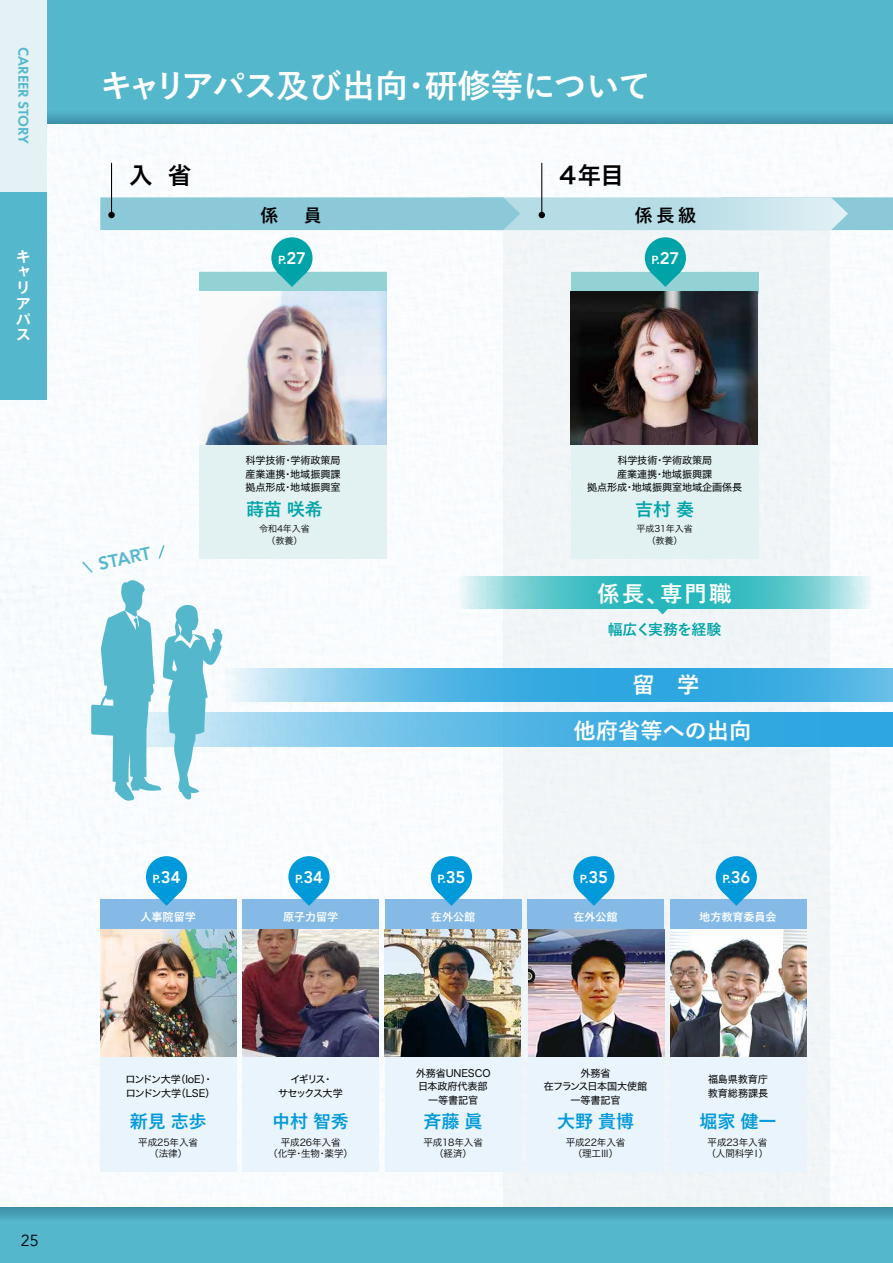
<style>
.page{position:relative;width:893px;height:1263px;background:#fff}
.page>*{position:absolute;margin:0;border:0;box-sizing:border-box;transform-origin:0 0}
.t1{font:700 33px "Yu Go";letter-spacing:-.025em;color:#fff}
.t2{font:23.4px "Hira Kaku Std W6";color:#000}
.t3{font:700 22.35px/45.5px "Yu Go";color:#fff;text-align:center}
.t4{font:700 18px "Yu Go";letter-spacing:-.01em;color:#0099d9}
.t5{font:700 18px "Yu Go";color:#00a3a8}
.t6{font:700 18px "Yu Go";color:#000}
.t7{font:800 18px "Avenir";color:#55b7cc}
.t8{font:15.9px "Avenir";color:#000}
.t9{font:600 14.85px "Futura PT";color:#55b7cc}
.t10{font:700 14.85px "Yu Go";letter-spacing:-.04em;color:#00a3a8}
.t11{font:700 14.4px/15.8px "Gothic MB101 Pro De";color:#fff}
.t12{font:800 11.7px "Avenir";color:#fff}
.t13{font:700 11.1px "Yu Go";letter-spacing:-.01em;color:#fff}
.t14{font:10.05px/13.8px "Hira Kaku Std W4";letter-spacing:-.01em;color:#000;text-align:center}
.t15{font:10.05px/13.8px "Hira Kaku Std W4";letter-spacing:-.06em;color:#000}
.t16{font:10.05px/13.8px "Hira Kaku Std W4";letter-spacing:-.155em;color:#000;text-align:center}
.t17{font:9.6px/11.7px "Hira Kaku Std W3";letter-spacing:-.01em;color:#000;text-align:center}
.t18{font:9px/11.7px "Hira Kaku Std W3";letter-spacing:-.01em;color:#000;text-align:center}
.s1{font-size:16.8px}
</style>
<div class="page">
<img style="left:0;top:124px;width:893px;height:1083px">
<div style="left:0;top:0;width:893px;height:124px;background:#55b7cc"></div>
<div style="left:503px;top:223px;width:326px;height:996px;background:#f7f8f8"></div>
<div style="left:199px;top:272px;width:188px;height:287px;background:#e2f2f3"></div>
<div style="left:100px;top:929px;width:136px;height:242px;background:#eaf4fc"></div>
<div style="left:100px;top:900px;width:136px;height:29px;background:#84bae5"></div>
<div style="left:243px;top:929px;width:136px;height:242px;background:#eaf4fc"></div>
<div style="left:243px;top:900px;width:136px;height:29px;background:#84bae5"></div>
<div style="left:385px;top:929px;width:136px;height:242px;background:#eaf4fc"></div>
<div style="left:385px;top:900px;width:136px;height:29px;background:#84bae5"></div>
<div style="left:528px;top:929px;width:136px;height:242px;background:#eaf4fc"></div>
<div style="left:528px;top:900px;width:136px;height:29px;background:#84bae5"></div>
<div style="left:670px;top:929px;width:136px;height:242px;background:#eaf4fc"></div>
<div style="left:670px;top:900px;width:136px;height:29px;background:#84bae5"></div>
<div style="left:571px;top:272px;width:187px;height:287px;background:#e2f2f3"></div>
<div style="left:199px;top:272px;width:188px;height:22px;background:#93d2d4"></div>
<div style="left:571px;top:272px;width:187px;height:22px;background:#93d2d4"></div>
<svg style="left:47px;top:114px;width:846px;height:10px"></svg>
<hr style="left:891px;top:802px;width:2px;height:34px;background:#f9fcfe">
<svg style="left:456px;top:576px;width:415px;height:33px;background:#62c9ce"></svg>
<svg style="left:657px;top:603px;width:11px;height:11px"></svg>
<svg style="left:151px;top:891px;width:31px;height:15px"></svg>
<div style="left:146px;top:856px;width:41px;height:41px;background:#0099d9;border-radius:50%"></div>
<svg style="left:277px;top:272px;width:30px;height:15px"></svg>
<div style="left:271px;top:237px;width:42px;height:41px;background:#00a3a8;border-radius:50%"></div>
<svg style="left:650px;top:272px;width:30px;height:15px"></svg>
<div style="left:645px;top:237px;width:41px;height:41px;background:#00a3a8;border-radius:50%"></div>
<svg style="left:294px;top:891px;width:30px;height:15px"></svg>
<div style="left:288px;top:856px;width:42px;height:41px;background:#0099d9;border-radius:50%"></div>
<svg style="left:436px;top:891px;width:31px;height:15px"></svg>
<div style="left:431px;top:856px;width:41px;height:41px;background:#0099d9;border-radius:50%"></div>
<svg style="left:579px;top:891px;width:30px;height:15px"></svg>
<div style="left:573px;top:856px;width:41px;height:41px;background:#0099d9;border-radius:50%"></div>
<svg style="left:721px;top:891px;width:30px;height:15px"></svg>
<div style="left:716px;top:856px;width:41px;height:41px;background:#0099d9;border-radius:50%"></div>
<svg style="left:223px;top:668px;width:670px;height:34px;background:#5bb9e6"></svg>
<svg style="left:222px;top:713px;width:671px;height:33px;background:#58b8e5"></svg>
<hr style="left:111px;top:163px;width:1px;height:52px;background:#000">
<hr style="left:541px;top:163px;width:1px;height:52px;background:#000">
<svg style="left:100px;top:197px;width:793px;height:33px;background:#a1d2de"></svg>
<div style="left:0;top:1207px;width:893px;height:56px;background:#55b7cc"></div>
<svg style="left:91px;top:580px;width:131px;height:221px"></svg>
<svg style="left:81px;top:560px;width:13px;height:14px"></svg>
<svg style="left:157px;top:543px;width:9px;height:17px"></svg>
<svg style="left:0;top:1207px;width:893px;height:11px"></svg>
<img style="left:384px;top:929px;width:136px;height:128px">
<img style="left:528px;top:929px;width:136px;height:128px">
<img style="left:670px;top:929px;width:136px;height:128px">
<img style="left:100px;top:929px;width:136px;height:128px">
<img style="left:242px;top:929px;width:136px;height:128px">
<img style="left:199px;top:291px;width:188px;height:153px">
<div style="left:0;top:191px;width:47px;height:209px;background:#55b7cc"></div>
<div style="left:0;top:0;width:47px;height:191px;background:#e4f2f6"></div>
<img style="left:571px;top:291px;width:187px;height:153px">
<h3 class="t9" style="left:33px;top:47px;width:99px;rotate:90deg">CAREER STORY</h3>
<h3 class="t11" style="left:16px;top:246px;width:15px">キャリアパス</h3>
<h3 class="t8" style="left:21px;top:1231px;width:19px">25</h3>
<h1 class="t1" style="left:100px;top:67px;width:552px">キャリアパス及び出向・研修等について</h1>
<h2 class="t2" style="left:129px;top:157px;width:64px">入 省</h2>
<h2 class="t2" style="left:559px;top:157px;width:66px">4年目</h2>
<h3 class="t6" style="left:261px;top:205px;width:63px">係　員</h3>
<h3 class="t6" style="left:635px;top:205px;width:63px">係長級</h3>
<p class="t12" style="left:278px;top:251px;width:29px">P.<span class="s1">27</span></p>
<p class="t12" style="left:651px;top:251px;width:29px">P.<span class="s1">27</span></p>
<h3 class="t7" style="left:96px;top:550px;width:55px;rotate:-11deg">START</h3>
<p class="t14" style="left:245px;top:453px;width:96px;text-align:justify">科学技術・学術政策局産業連携・地域振興課拠点形成・地域振興室</p>
<h3 class="t5" style="left:246px;top:499px;width:78px">蒔苗 咲希</h3>
<p class="t18" style="left:259px;top:523px;width:52px">令和4年入省（教養）</p>
<p class="t12" style="left:153px;top:870px;width:30px">P.<span class="s1">34</span></p>
<p class="t13" style="left:141px;top:910px;width:57px">人事院留学</p>
<p class="t15" style="left:126px;top:1073px;width:91px">ロンドン大学（IoE）・ロンドン大学（LSE）</p>
<h3 class="t4" style="left:130px;top:1111px;width:78px">新見 志歩</h3>
<p class="t17" style="left:138px;top:1136px;width:61px">平成25年入省（法律）</p>
<p class="t12" style="left:295px;top:870px;width:30px">P.<span class="s1">34</span></p>
<p class="t13" style="left:283px;top:910px;width:57px">原子力留学</p>
<p class="t16" style="left:278px;top:1073px;width:66px">イギリス・<br>サセックス大学</p>
<h3 class="t4" style="left:272px;top:1111px;width:78px">中村 智秀</h3>
<p class="t17" style="left:268px;top:1136px;width:86px">平成26年入省<br>（化学・生物・薬学）</p>
<p class="t12" style="left:437px;top:870px;width:29px">P.<span class="s1">35</span></p>
<p class="t13" style="left:431px;top:910px;width:46px">在外公館</p>
<p class="t14" style="left:587px;top:453px;width:157px">科学技術・学術政策局<br>産業連携・地域振興課<br>拠点形成・地域振興室地域企画係長</p>
<h3 class="t5" style="left:635px;top:499px;width:61px">吉村 奏</h3>
<p class="t18" style="left:636px;top:523px;width:58px">平成31年入省（教養）</p>
<h3 class="t3" style="left:597px;top:571px;width:135px">係長、専門職</h3>
<h3 class="t10" style="left:608px;top:621px;width:115px">幅広く実務を経験</h3>
<h3 class="t3" style="left:573px;top:662px;width:180px">留　学<br>他府省等への出向</h3>
<p class="t12" style="left:580px;top:870px;width:29px">P.<span class="s1">35</span></p>
<p class="t13" style="left:573px;top:910px;width:46px">在外公館</p>
<p class="t12" style="left:722px;top:870px;width:29px">P.<span class="s1">36</span></p>
<p class="t13" style="left:699px;top:910px;width:79px">地方教育委員会</p>
<p class="t14" style="left:416px;top:1066px;width:76px">外務省UNESCO日本政府代表部一等書記官</p>
<h3 class="t4" style="left:424px;top:1111px;width:61px">斉藤 眞</h3>
<p class="t17" style="left:423px;top:1136px;width:61px">平成18年入省（経済）</p>
<p class="t14" style="left:544px;top:1066px;width:105px">外務省<br>在フランス日本国大使館一等書記官</p>
<h3 class="t4" style="left:557px;top:1111px;width:78px">大野 貴博</h3>
<p class="t17" style="left:566px;top:1136px;width:61px">平成22年入省（理工Ⅲ）</p>
<p class="t17" style="left:706px;top:1136px;width:63px;text-align:left">平成23年入省（人間科学Ⅰ）</p>
<p class="t14" style="left:708px;top:1073px;width:62px;text-align:left">福島県教育庁教育総務課長</p>
<h3 class="t4" style="left:700px;top:1111px;width:78px">堀家 健一</h3>
</div>
